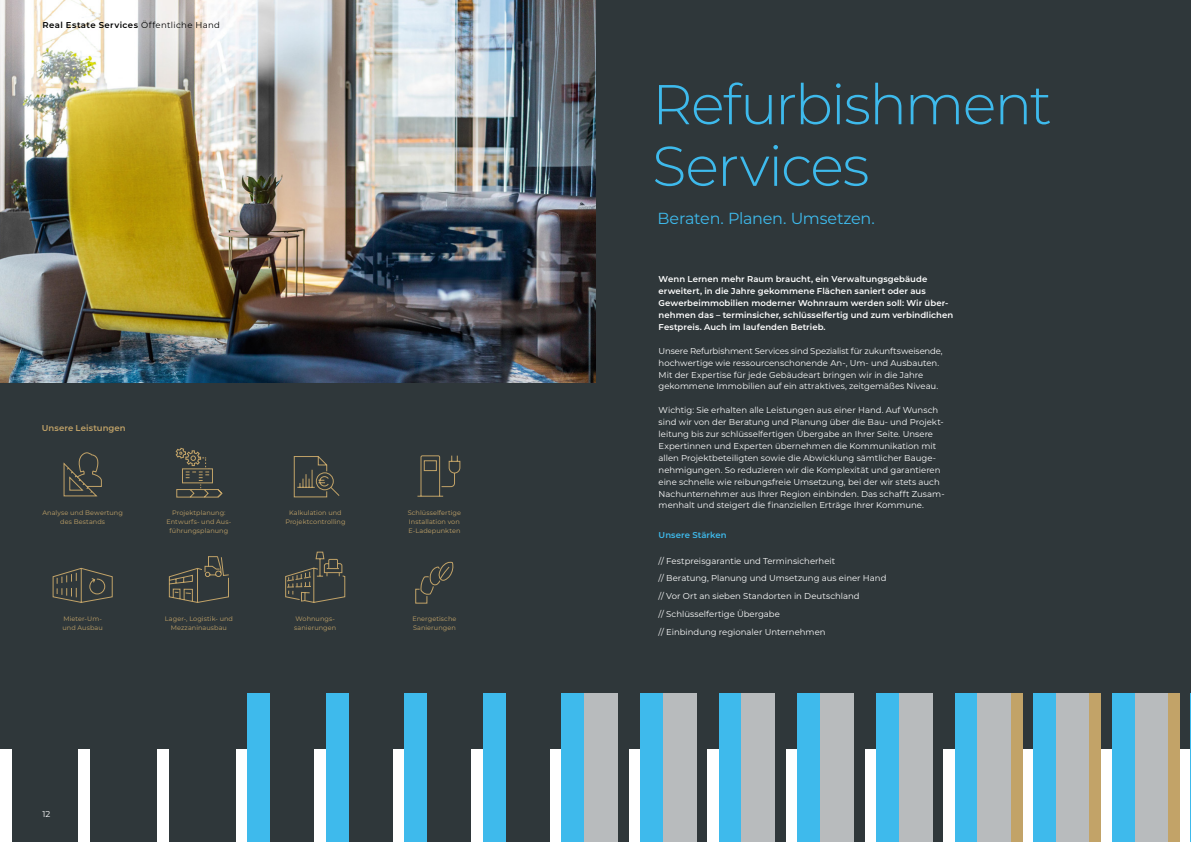
<style>
.page{position:relative;width:1191px;height:842px;background:#2f373a}
.page>*{position:absolute;margin:0;border:0;box-sizing:border-box;transform-origin:0 0}
.t1{font:300 56px/61.6px "Goldbeck Next";letter-spacing:-.03em;color:#3ebaec}
.t2{font:16px "Goldbeck Next";letter-spacing:-.015em;color:#3ebaec}
.t3{font:8.5px/11.9px "Goldbeck Next";color:#fff}
.t4{font:600 8.5px/11.9px "Goldbeck Next";letter-spacing:.005em;color:#fff}
.t5{font:600 8.5px "Goldbeck Next";letter-spacing:.05em;color:#000}
.t6{font:600 8.5px "Goldbeck Next";letter-spacing:.01em;color:#c2a368}
.t7{font:600 8.5px "Goldbeck Next";letter-spacing:.005em;color:#3ebaec}
.t8{font:6.5px/9.1px "Goldbeck Next";letter-spacing:.01em;color:#c2a368;text-align:center}
.s1{font-weight:400}
</style>
<div class="page">
<img style="left:0;top:0;width:595px;height:383px">
<svg style="left:175px;top:447px;width:48px;height:51px"></svg>
<svg style="left:63px;top:452px;width:39px;height:45px"></svg>
<svg style="left:293px;top:456px;width:47px;height:42px"></svg>
<svg style="left:417px;top:455px;width:44px;height:42px"></svg>
<svg style="left:415px;top:561px;width:39px;height:43px"></svg>
<svg style="left:285px;top:551px;width:61px;height:52px"></svg>
<svg style="left:52px;top:568px;width:61px;height:35px"></svg>
<svg style="left:168px;top:556px;width:61px;height:47px"></svg>
<div style="left:472px;top:749px;width:11px;height:93px;background:#fff"></div>
<div style="left:393px;top:749px;width:11px;height:93px;background:#fff"></div>
<div style="left:314px;top:749px;width:12px;height:93px;background:#fff"></div>
<div style="left:236px;top:749px;width:11px;height:93px;background:#fff"></div>
<div style="left:157px;top:749px;width:11px;height:93px;background:#fff"></div>
<div style="left:79px;top:749px;width:11px;height:93px;background:#fff"></div>
<div style="left:0;top:749px;width:11px;height:93px;background:#fff"></div>
<div style="left:404px;top:693px;width:23px;height:149px;background:#3ebaec"></div>
<div style="left:326px;top:693px;width:22px;height:149px;background:#3ebaec"></div>
<div style="left:247px;top:693px;width:23px;height:149px;background:#3ebaec"></div>
<div style="left:1179px;top:749px;width:11px;height:93px;background:#fff"></div>
<div style="left:1101px;top:749px;width:11px;height:93px;background:#fff"></div>
<div style="left:1022px;top:749px;width:11px;height:93px;background:#fff"></div>
<div style="left:483px;top:693px;width:22px;height:149px;background:#3ebaec"></div>
<div style="left:943px;top:749px;width:12px;height:93px;background:#fff"></div>
<div style="left:865px;top:749px;width:11px;height:93px;background:#fff"></div>
<div style="left:786px;top:749px;width:11px;height:93px;background:#fff"></div>
<div style="left:707px;top:749px;width:12px;height:93px;background:#fff"></div>
<div style="left:629px;top:749px;width:11px;height:93px;background:#fff"></div>
<div style="left:550px;top:749px;width:12px;height:93px;background:#fff"></div>
<div style="left:562px;top:693px;width:22px;height:149px;background:#3ebaec"></div>
<div style="left:584px;top:693px;width:34px;height:149px;background:#b8bbbd"></div>
<div style="left:640px;top:693px;width:23px;height:149px;background:#3ebaec"></div>
<div style="left:663px;top:693px;width:33px;height:149px;background:#b8bbbd"></div>
<div style="left:719px;top:693px;width:22px;height:149px;background:#3ebaec"></div>
<div style="left:741px;top:693px;width:34px;height:149px;background:#b8bbbd"></div>
<div style="left:797px;top:693px;width:23px;height:149px;background:#3ebaec"></div>
<div style="left:820px;top:693px;width:33px;height:149px;background:#b8bbbd"></div>
<div style="left:876px;top:693px;width:22px;height:149px;background:#3ebaec"></div>
<div style="left:898px;top:693px;width:34px;height:149px;background:#b8bbbd"></div>
<div style="left:1112px;top:693px;width:22px;height:149px;background:#3ebaec"></div>
<div style="left:1134px;top:693px;width:34px;height:149px;background:#b8bbbd"></div>
<div style="left:1168px;top:693px;width:11px;height:149px;background:#c2a368"></div>
<div style="left:1033px;top:693px;width:23px;height:149px;background:#3ebaec"></div>
<div style="left:1056px;top:693px;width:33px;height:149px;background:#b8bbbd"></div>
<div style="left:1089px;top:693px;width:12px;height:149px;background:#c2a368"></div>
<div style="left:955px;top:693px;width:22px;height:149px;background:#3ebaec"></div>
<div style="left:977px;top:693px;width:34px;height:149px;background:#b8bbbd"></div>
<div style="left:1011px;top:693px;width:11px;height:149px;background:#c2a368"></div>
<hr style="left:1190px;top:693px;width:1px;height:149px;background:#3ebaec">
<p class="t5" style="left:43px;top:19px;width:179px">Real Estate Services <span class="s1">Öffentliche Hand</span></p>
<p class="t6" style="left:42px;top:422px;width:85px">Unsere Leistungen</p>
<p class="t8" style="left:42px;top:508px;width:82px">Analyse und Bewertung des Bestands</p>
<p class="t8" style="left:63px;top:614px;width:42px;text-align:left">Mieter-Um&shy;und Ausbau</p>
<p class="t8" style="left:167px;top:508px;width:66px">Projektplanung:<br>Entwurfs- und Aus&shy;führungsplanung</p>
<p class="t8" style="left:165px;top:614px;width:70px">Lager-, Logistik- und<br>Mezzaninausbau</p>
<p class="t8" style="left:285px;top:508px;width:62px">Kalkulation und<br>Projektcontrolling</p>
<p class="t8" style="left:294px;top:614px;width:43px;text-align:left">Wohnungs&shy;sanierungen</p>
<p class="t8" style="left:408px;top:508px;width:55px;text-align:left">Schlüsselfertige<br>Installation von<br>E-Ladepunkten</p>
<p class="t8" style="left:412px;top:614px;width:46px;text-align:left">Energetische<br>Sanierungen</p>
<p class="t3" style="left:43px;top:808px;width:9px">12</p>
<h1 class="t1" style="left:652px;top:72px;width:401px">Refurbishment<br>Services</h1>
<h2 class="t2" style="left:657px;top:207px;width:219px">Beraten. Planen. Umsetzen.</h2>
<p class="t4" style="left:658px;top:273px;width:296px">Wenn Lernen mehr Raum braucht, ein Verwaltungsgebäude erweitert, in die Jahre gekommene Flächen saniert oder aus Gewerbeimmobilien moderner Wohnraum werden soll: Wir über&shy;nehmen das – terminsicher, schlüsselfertig und zum verbindlichen Festpreis. Auch im laufenden Betrieb.</p>
<p class="t3" style="left:658px;top:344px;width:286px">Unsere Refurbishment Services sind Spezialist für zukunftsweisende, hochwertige wie ressourcenschonende An-, Um- und Ausbauten.<br>Mit der Expertise für jede Gebäudeart bringen wir in die Jahre gekommene Immobilien auf ein attraktives, zeitgemäßes Niveau.</p>
<p class="t3" style="left:658px;top:404px;width:287px">Wichtig: Sie erhalten alle Leistungen aus einer Hand. Auf Wunsch sind wir von der Beratung und Planung über die Bau- und Projekt&shy;leitung bis zur schlüsselfertigen Übergabe an Ihrer Seite. Unsere Expertinnen und Experten übernehmen die Kommunikation mit allen Projektbeteiligten sowie die Abwicklung sämtlicher Bauge&shy;nehmigungen. So reduzieren wir die Komplexität und garantieren eine schnelle wie reibungsfreie Umsetzung, bei der wir stets auch Nachunternehmer aus Ihrer Region einbinden. Das schafft Zusam&shy;menhalt und steigert die finanziellen Erträge Ihrer Kommune.</p>
<p class="t7" style="left:658px;top:528px;width:69px">Unsere Stärken</p>
<p class="t3" style="left:658px;top:551px;width:229px;line-height:17.8px">// Festpreisgarantie und Terminsicherheit<br>// Beratung, Planung und Umsetzung aus einer Hand // Vor Ort an sieben Standorten in Deutschland<br>// Schlüsselfertige Übergabe<br>// Einbindung regionaler Unternehmen</p>
</div>
